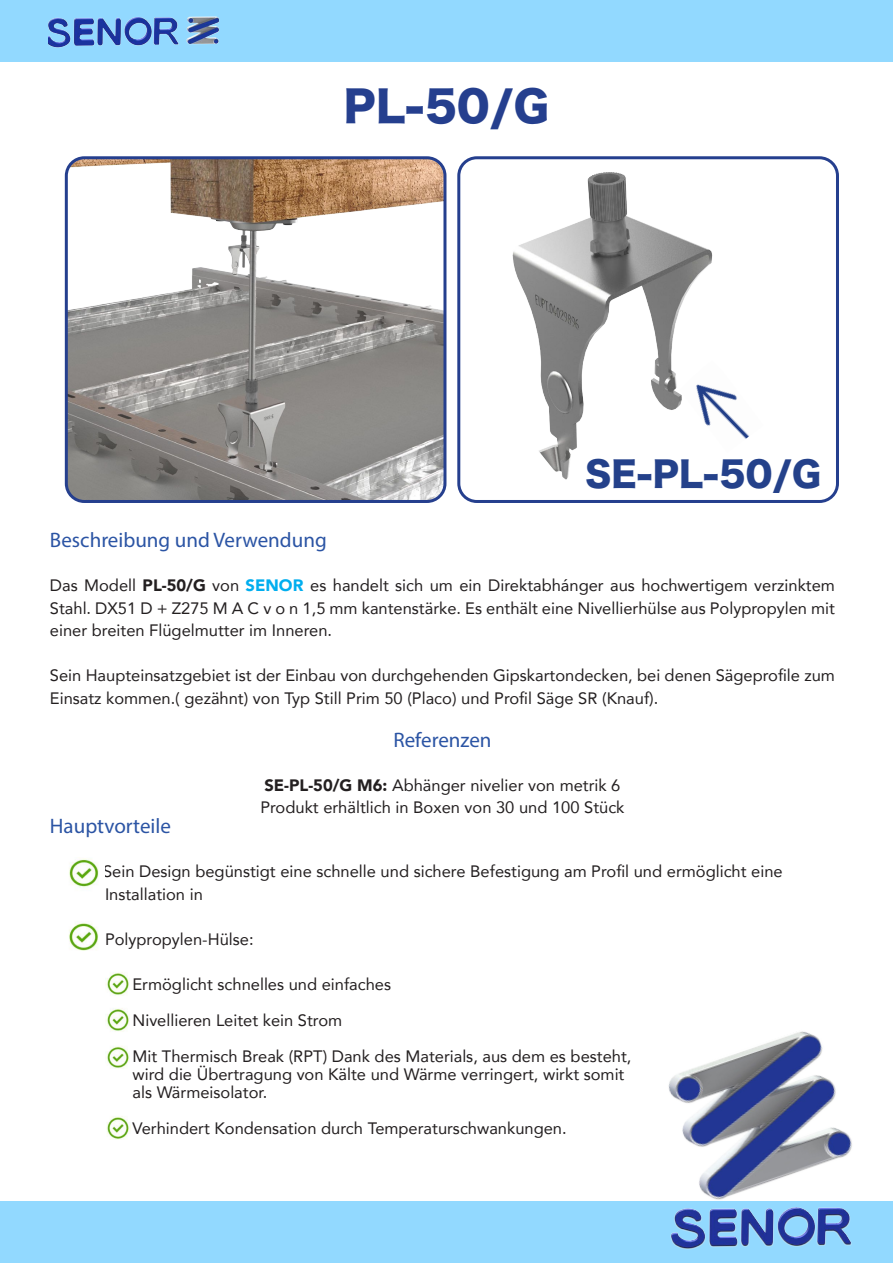
<style>
.page{position:relative;width:893px;height:1263px;background:#fff}
.page>*{position:absolute;margin:0;border:0;box-sizing:border-box;transform-origin:0 0}
.t1{font:42px "Hira Kaku Std W8";color:#253f8e}
.t2{font:34.5px "Hira Kaku Std W8";color:#24418a}
.t3{font:21px "Myriad Pro";color:#2b54a4}
.t4{font:16.5px/22.5px "Avenir";color:#231f20}
.s1{font-weight:900}
.s2{font-weight:900;color:#00aeef}
</style>
<div class="page">
<img style="left:69px;top:160px;width:376px;height:339px">
<div style="left:65px;top:156px;width:381px;height:347px;border:3px solid #253f8e;border-radius:18px"></div>
<div style="left:0;top:0;width:893px;height:62px;background:#92d9ff"></div>
<div style="left:0;top:1201px;width:893px;height:62px;background:#92d9ff"></div>
<img style="left:668px;top:1031px;width:184px;height:169px">
<img style="left:670px;top:1207px;width:182px;height:43px">
<img style="left:457px;top:156px;width:375px;height:347px">
<img style="left:69px;top:858px;width:30px;height:30px">
<img style="left:106px;top:972px;width:23px;height:24px">
<img style="left:680px;top:360px;width:84px;height:93px">
<img style="left:106px;top:1008px;width:23px;height:24px">
<img style="left:106px;top:1046px;width:23px;height:23px">
<img style="left:106px;top:1116px;width:23px;height:23px">
<img style="left:69px;top:923px;width:30px;height:28px">
<hr style="left:892px;top:0;width:1px;height:62px;background:#64c9ff">
<img style="left:48px;top:16px;width:170px;height:32px">
<h1 class="t1" style="left:344px;top:83px;width:207px">PL-50/G</h1>
<h2 class="t2" style="left:585px;top:454px;width:238px">SE-PL-50/G</h2>
<p class="t3" style="left:50px;top:527px;width:278px">Beschreibung und Verwendung</p>
<p class="t4" style="left:50px;top:574px;width:786px;text-align:justify">Das Modell <span class="s1">PL-50/G</span> von <span class="s2">SENOR</span> es handelt sich um ein Direktabhánger aus hochwertigem verzinktem Stahl. DX51 D + Z275 M A C v o n 1,5 mm kantenstärke. Es enthält eine Nivellierhülse aus Polypropylen mit einer breiten Flügelmutter im Inneren.</p>
<p class="t4" style="left:50px;top:664px;width:786px">Sein Haupteinsatzgebiet ist der Einbau von durchgehenden Gipskartondecken, bei denen Sägeprofile zum<br>Einsatz kommen.( gezähnt) von Typ Still Prim 50 (Placo) und Profil Säge SR (Knauf).</p>
<p class="t3" style="left:393px;top:727px;width:100px">Referenzen</p>
<p class="t4" style="left:260px;top:773px;width:366px"><span class="s1">SE-PL-50/G M6:</span> Abhänger nivelier von metrik 6<br>Produkt erhältlich in Boxen von 30 und 100 Stück</p>
<p class="t3" style="left:50px;top:813px;width:122px">Hauptvorteile</p>
<p class="t4" style="left:103px;top:859px;width:681px">Sein Design begünstigt eine schnelle und sichere Befestigung am Profil und ermöglicht eine<br>Installation in</p>
<p class="t4" style="left:105px;top:927px;width:150px">Polypropylen-Hülse:</p>
<p class="t4" style="left:133px;top:965px;width:500px;line-height:36px">Ermöglicht schnelles und einfaches<br>Nivellieren Leitet kein Strom<br>Mit Thermisch Break (RPT) Dank des Materials, aus dem es besteht,</p>
<p class="t4" style="left:133px;top:1064px;width:493px;line-height:18px">wird die Übertragung von Kälte und Wärme verringert, wirkt somit als Wärmeisolator.</p>
<p class="t4" style="left:133px;top:1116px;width:436px">Verhindert Kondensation durch Temperaturschwankungen.</p>
</div>
